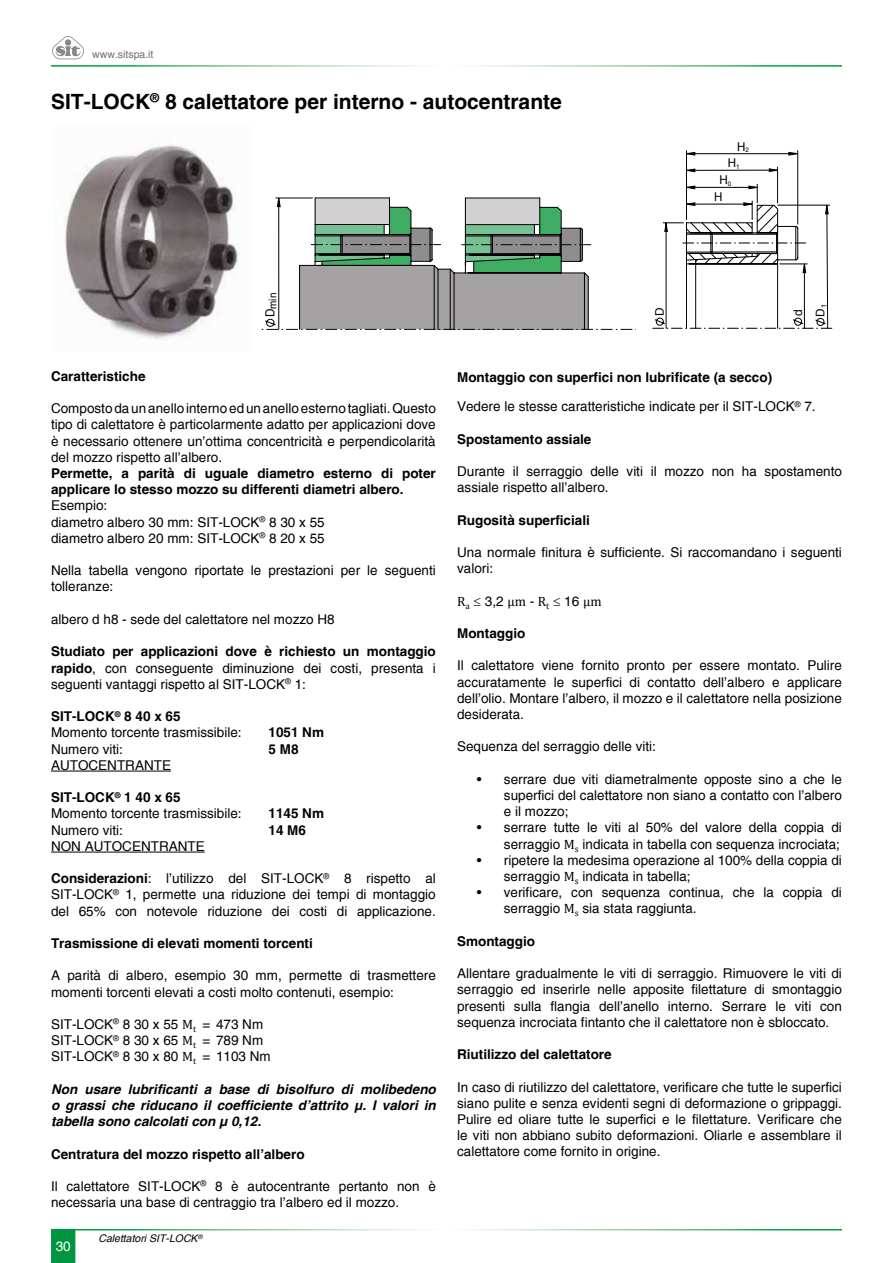
<style>
.page{position:relative;width:893px;height:1263px;background:#fff}
.page>*{position:absolute;margin:0;border:0;box-sizing:border-box;transform-origin:0 0}
.t1{font:700 21px "Helvetica";color:#000}
.t2{font:13.5px/16.2px "Helvetica";color:#000}
.t3{font:700 13.5px/16.2px "Helvetica";color:#000}
.t4{font:italic 700 13.5px/16.2px "Helvetica";color:#000;text-align:justify}
.t5{font:13.5px "Cambria";color:#000}
.t6{font:13.5px "Helvetica";color:#fff}
.t7{font:12.15px "Helvetica";color:#000;scale:.95 1}
.t8{font:11.85px/22.5px "Helvetica";color:#000}
.t9{font:10.65px "Helvetica";color:#000;scale:.94 1}
.t10{font:italic 10.5px "Helvetica";color:#000}
.t11{font:10.5px "Helvetica";color:#706f6f}
.s1{font-weight:700}
.s2{font-family:"Cambria"}
.s3{font-family:"Helvetica"}
</style>
<div class="page">
<svg style="left:52px;top:36px;width:32px;height:23px"></svg>
<svg style="left:51px;top:1229px;width:24px;height:34px"></svg>
<img style="left:65px;top:145px;width:176px;height:194px">
<hr style="left:51px;top:771px;width:120px;height:1px;background:#000">
<hr style="left:51px;top:852px;width:154px;height:1px;background:#000">
<svg style="left:261px;top:197px;width:375px;height:133px"></svg>
<svg style="left:652px;top:151px;width:180px;height:178px"></svg>
<p class="t11" style="left:92px;top:48px;width:63px">www.sitspa.it</p>
<h1 class="t1" style="left:51px;top:89px;width:512px">SIT-LOCK<sup>®</sup> 8 calettatore per interno - autocentrante</h1>
<p class="t9" style="left:266px;top:317px;width:28px;rotate:-90deg"><sup>D</sup>min</p>
<p class="t8" style="left:648px;top:316px;width:10px;rotate:-90deg">D</p>
<p class="t7" style="left:737px;top:139px;width:14px">H<sub>2</sub></p>
<p class="t7" style="left:728px;top:156px;width:14px">H<sub>1</sub></p>
<p class="t7" style="left:719px;top:173px;width:14px">H<sub>0</sub></p>
<p class="t7" style="left:714px;top:190px;width:10px">H</p>
<p class="t8" style="left:787px;top:317px;width:14px;rotate:-90deg">d<br>D<sub>1</sub></p>
<p class="t3" style="left:51px;top:368px;width:96px">Caratteristiche</p>
<p class="t2" style="left:51px;top:400px;width:386px;text-align:justify">Composto da un anello interno ed un anello esterno tagliati. Questo tipo di calettatore è particolarmente adatto per applicazioni dove è necessario ottenere un’ottima concentricità e perpendicolarità del mozzo rispetto all’albero.</p>
<p class="t3" style="left:51px;top:465px;width:386px">Permette, a parità di uguale diametro esterno di poter applicare lo stesso mozzo su differenti diametri albero.</p>
<p class="t2" style="left:51px;top:498px;width:275px">Esempio:<br>diametro albero 30 mm: SIT-LOCK<sup>®</sup> 8 30 x 55 diametro albero 20 mm: SIT-LOCK<sup>®</sup> 8 20 x 55</p>
<p class="t2" style="left:51px;top:562px;width:386px">Nella tabella vengono riportate le prestazioni per le seguenti tolleranze:</p>
<p class="t2" style="left:51px;top:611px;width:285px">albero d h8 - sede del calettatore nel mozzo H8</p>
<p class="t2" style="left:51px;top:643px;width:386px;text-align:justify"><span class="s1">Studiato per applicazioni dove è richiesto un montaggio rapido</span>, con conseguente diminuzione dei costi, presenta i seguenti vantaggi rispetto al SIT-LOCK<sup>®</sup> 1:</p>
<p class="t2" style="left:51px;top:708px;width:192px"><span class="s1">SIT-LOCK</span><sup>®</sup> <span class="s1">8 40 x 65<br></span>Momento torcente trasmissibile:</p>
<p class="t3" style="left:269px;top:724px;width:57px">1051 Nm</p>
<p class="t2" style="left:51px;top:741px;width:74px">Numero viti:</p>
<p class="t3" style="left:269px;top:740px;width:32px">5 M8</p>
<p class="t2" style="left:51px;top:757px;width:122px">AUTOCENTRANTE</p>
<p class="t2" style="left:51px;top:789px;width:192px"><span class="s1">SIT-LOCK</span><sup>®</sup> <span class="s1">1 40 x 65<br></span>Momento torcente trasmissibile:</p>
<p class="t3" style="left:269px;top:805px;width:57px">1145 Nm</p>
<p class="t2" style="left:51px;top:822px;width:74px">Numero viti:</p>
<p class="t3" style="left:269px;top:821px;width:39px">14 M6</p>
<p class="t2" style="left:51px;top:838px;width:155px">NON AUTOCENTRANTE</p>
<p class="t2" style="left:51px;top:870px;width:386px;text-align:justify"><span class="s1">Considerazioni</span>: l’utilizzo del SIT-LOCK<sup>®</sup> 8 rispetto al SIT-LOCK<sup>®</sup> 1, permette una riduzione dei tempi di montaggio del 65% con notevole riduzione dei costi di applicazione.</p>
<p class="t3" style="left:51px;top:935px;width:263px">Trasmissione di elevati momenti torcenti</p>
<p class="t2" style="left:51px;top:967px;width:386px">A parità di albero, esempio 30 mm, permette di trasmettere momenti torcenti elevati a costi molto contenuti, esempio:</p>
<p class="t2" style="left:51px;top:1016px;width:221px">SIT-LOCK<sup>®</sup> 8 30 x 55 <span class="s2">M</span><sub>t</sub> = 473 Nm<br>SIT-LOCK<sup>®</sup> 8 30 x 65 <span class="s2">M</span><sub>t</sub> = 789 Nm<br>SIT-LOCK<sup>®</sup> 8 30 x 80 <span class="s2">M</span><sub>t</sub> = 1103 Nm</p>
<p class="t4" style="left:51px;top:1081px;width:386px">Non usare lubrificanti a base di bisolfuro di molibedeno o grassi che riducano il coefficiente d’attrito µ. I valori in tabella sono calcolati con µ 0,12.</p>
<p class="t3" style="left:51px;top:1145px;width:255px">Centratura del mozzo rispetto all’albero</p>
<p class="t2" style="left:51px;top:1178px;width:386px">Il calettatore SIT-LOCK<sup>®</sup> 8 è autocentrante pertanto non è necessaria una base di centraggio tra l’albero ed il mozzo.</p>
<p class="t6" style="left:56px;top:1238px;width:17px">30</p>
<p class="t10" style="left:98px;top:1232px;width:105px">Calettatori SIT-LOCK<sup>®</sup></p>
<p class="t2" style="left:457px;top:362px;width:360px;line-height:29.4px"><span class="s1">Montaggio con superfici non lubrificate (a secco)<br></span>Vedere le stesse caratteristiche indicate per il SIT-LOCK<sup>®</sup> 7.</p>
<p class="t3" style="left:457px;top:431px;width:136px">Spostamento assiale</p>
<p class="t2" style="left:457px;top:463px;width:386px">Durante il serraggio delle viti il mozzo non ha spostamento assiale rispetto all’albero.</p>
<p class="t3" style="left:457px;top:512px;width:134px">Rugosità superficiali</p>
<p class="t2" style="left:457px;top:544px;width:386px">Una normale finitura è sufficiente. Si raccomandano i seguenti valori:</p>
<p class="t5" style="left:457px;top:593px;width:146px">R<sub>a</sub> ≤ <span class="s3">3,2</span> µm <span class="s3">-</span> R<sub>t</sub> ≤ <span class="s3">16</span> µm</p>
<p class="t3" style="left:457px;top:625px;width:70px">Montaggio</p>
<p class="t2" style="left:457px;top:658px;width:386px;text-align:justify">Il calettatore viene fornito pronto per essere montato. Pulire accuratamente le superfici di contatto dell’albero e applicare dell’olio. Montare l’albero, il mozzo e il calettatore nella posizione desiderata.</p>
<p class="t2" style="left:457px;top:739px;width:200px">Sequenza del serraggio delle viti:</p>
<p class="t2" style="left:504px;top:771px;width:340px;text-align:justify;text-indent:-27px">• serrare due viti diametralmente opposte sino a che le superfici del calettatore non siano a contatto con l’albero e il mozzo;</p>
<p class="t2" style="left:477px;top:820px;width:367px;text-align:right">• serrare tutte le viti al 50% del valore della coppia di serraggio <span class="s2">M</span><sub>s</sub> indicata in tabella con sequenza incrociata;</p>
<p class="t2" style="left:504px;top:852px;width:340px;text-indent:-27px">• ripetere la medesima operazione al 100% della coppia di serraggio <span class="s2">M</span><sub>s</sub> indicata in tabella;</p>
<p class="t2" style="left:504px;top:884px;width:340px;text-indent:-27px">• verificare, con sequenza continua, che la coppia di serraggio <span class="s2">M</span><sub>s</sub> sia stata raggiunta.</p>
<p class="t3" style="left:457px;top:933px;width:80px">Smontaggio</p>
<p class="t2" style="left:457px;top:965px;width:386px;text-align:justify">Allentare gradualmente le viti di serraggio. Rimuovere le viti di serraggio ed inserirle nelle apposite filettature di smontaggio presenti sulla flangia dell’anello interno. Serrare le viti con sequenza incrociata fintanto che il calettatore non è sbloccato.</p>
<p class="t3" style="left:457px;top:1046px;width:156px">Riutilizzo del calettatore</p>
<p class="t2" style="left:457px;top:1079px;width:386px;text-align:justify">In caso di riutilizzo del calettatore, verificare che tutte le superfici siano pulite e senza evidenti segni di deformazione o grippaggi.<br>Pulire ed oliare tutte le superfici e le filettature. Verificare che le viti non abbiano subito deformazioni. Oliarle e assemblare il calettatore come fornito in origine.</p>
</div>
